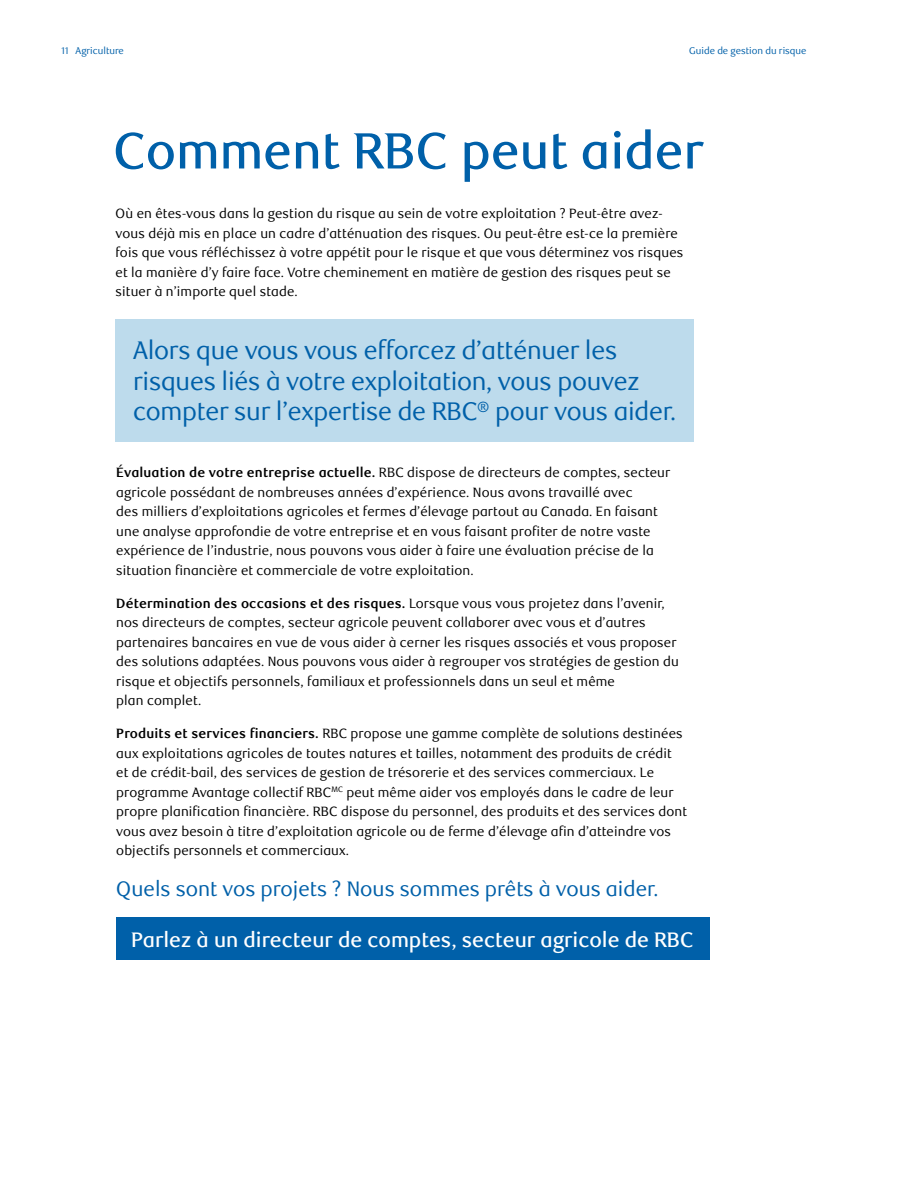
<style>
.page{position:relative;width:918px;height:1188px;background:#fff}
.page>*{position:absolute;margin:0;border:0;box-sizing:border-box;transform-origin:0 0}
.Headline_-_36pt{font:500 51px "RBC Display";color:#0060a9}
._4_sections_copy{font:25.5px/30.6px "RBC Display";letter-spacing:-.01em;color:#0060a9}
._4_sections_copy-2{font:500 21px "RBC Display";color:#fff}
._4_sections_copy-3{font:21px "RBC Display";color:#0060a9}
._4_sections_copy-4{font:13.5px/19.5px "RBC Display";letter-spacing:.01em;color:#000}
.Body_copy_12_16{font:13.5px/19.5px "RBC Display";letter-spacing:.01em;color:#000}
.t1{font:9.75px "RBC Display";color:#0060a9}
.s1{font-weight:700}
</style>
<div class="page">
<div style="left:116px;top:918px;width:594px;height:42px;background:#0060a9"></div>
<div style="left:116px;top:319px;width:578px;height:123px;background:#bddbec"></div>
<p class="t1" style="left:62px;top:45px;width:64px">11 Agriculture</p>
<p class="t1" style="left:689px;top:45px;width:119px">Guide de gestion du risque</p>
<p class="Headline_-_36pt" style="left:113px;top:121px;width:592px">Comment RBC peut aider</p>
<p class="Body_copy_12_16" style="left:116px;top:204px;width:569px">Où en êtes-vous dans la gestion du risque au sein de votre exploitation ? Peut-être avez&shy;vous déjà mis en place un cadre d’atténuation des risques. Ou peut-être est-ce la première fois que vous réfléchissez à votre appétit pour le risque et que vous déterminez vos risques et la manière d’y faire face. Votre cheminement en matière de gestion des risques peut se situer à n’importe quel stade.</p>
<p class="_4_sections_copy" style="left:133px;top:336px;width:545px">Alors que vous vous efforcez d’atténuer les risques liés à votre exploitation, vous pouvez compter sur l’expertise de RBC<sup>®</sup> pour vous aider.</p>
<p class="_4_sections_copy-4" style="left:116px;top:463px;width:556px"><span class="s1">Évaluation de votre entreprise actuelle.</span> RBC dispose de directeurs de comptes, secteur agricole possédant de nombreuses années d’expérience. Nous avons travaillé avec<br>des milliers d’exploitations agricoles et fermes d’élevage partout au Canada. En faisant une analyse approfondie de votre entreprise et en vous faisant profiter de notre vaste expérience de l’industrie, nous pouvons vous aider à faire une évaluation précise de la situation financière et commerciale de votre exploitation.</p>
<p class="_4_sections_copy-4" style="left:116px;top:594px;width:564px"><span class="s1">Détermination des occasions et des risques.</span> Lorsque vous vous projetez dans l’avenir, nos directeurs de comptes, secteur agricole peuvent collaborer avec vous et d’autres partenaires bancaires en vue de vous aider à cerner les risques associés et vous proposer des solutions adaptées. Nous pouvons vous aider à regrouper vos stratégies de gestion du risque et objectifs personnels, familiaux et professionnels dans un seul et même<br>plan complet.</p>
<p class="_4_sections_copy-4" style="left:116px;top:724px;width:572px"><span class="s1">Produits et services financiers.</span> RBC propose une gamme complète de solutions destinées aux exploitations agricoles de toutes natures et tailles, notamment des produits de crédit et de crédit-bail, des services de gestion de trésorerie et des services commerciaux. Le programme Avantage collectif RBC<sup>MC</sup> peut même aider vos employés dans le cadre de leur propre planification financière. RBC dispose du personnel, des produits et des services dont vous avez besoin à titre d’exploitation agricole ou de ferme d’élevage afin d’atteindre vos objectifs personnels et commerciaux.</p>
<p class="_4_sections_copy-3" style="left:116px;top:876px;width:544px">Quels sont vos projets ? Nous sommes prêts à vous aider.</p>
<p class="_4_sections_copy-2" style="left:131px;top:928px;width:564px">Parlez à un directeur de comptes, secteur agricole de RBC</p>
</div>
